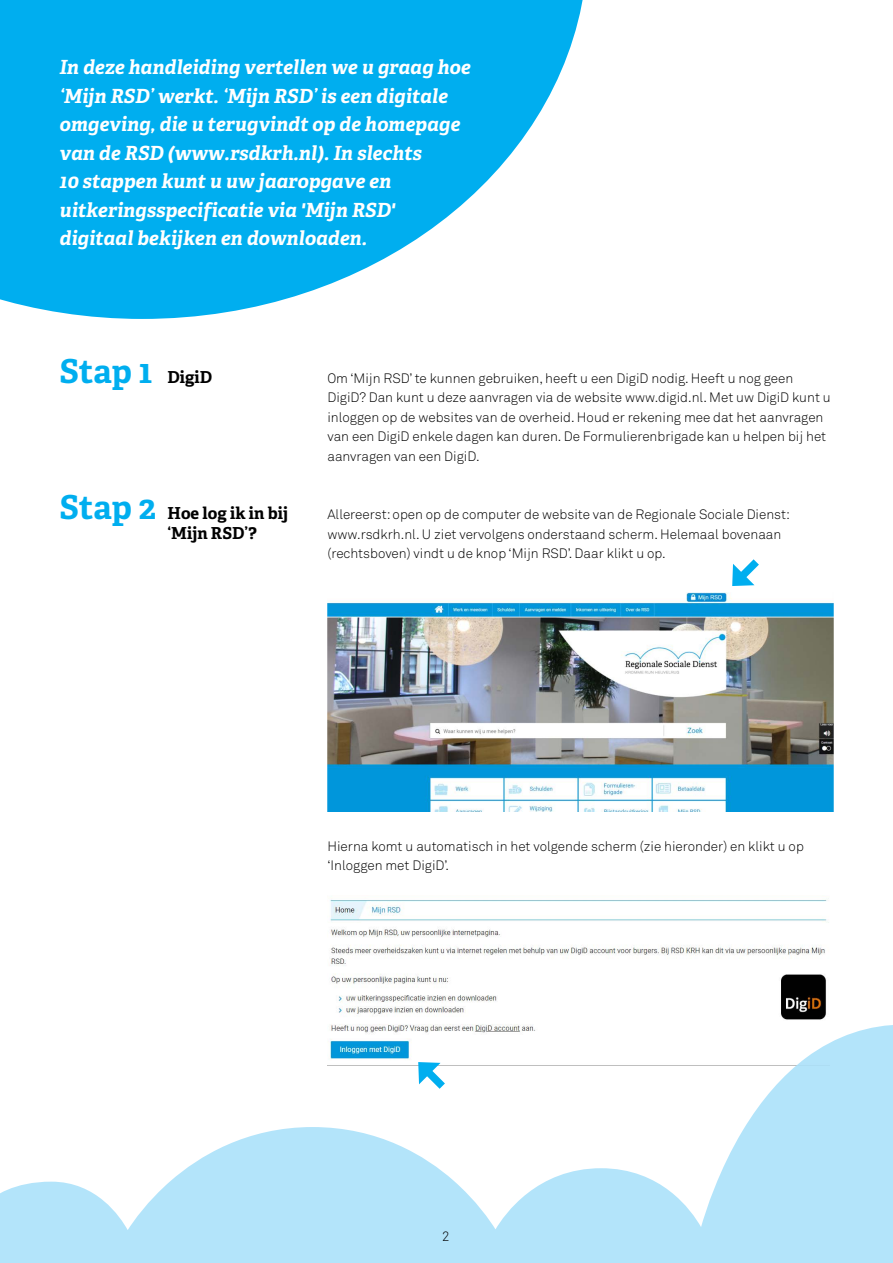
<style>
.page{position:relative;width:893px;height:1263px;background:#fff}
.page>*{position:absolute;margin:0;border:0;box-sizing:border-box;transform-origin:0 0}
.t1{font:700 33px "Adelle PE";color:#00aeef}
.t2{font:italic 700 19.5px/28.5px "Adelle PE";color:#fff}
.t3{font:700 16.5px/19.5px "Adelle PE";color:#000}
.t4{font:300 13.5px/19.5px "Akkurat";color:#000}
.s1{font-size:16.5px;color:#000}
.s2{font-size:33px;color:#00aeef}
</style>
<div class="page">
<img style="left:327px;top:593px;width:506px;height:219px">
<img style="left:330px;top:900px;width:499px;height:120px">
<svg style="left:732px;top:559px;width:27px;height:27px"></svg>
<svg style="left:0;top:0;width:583px;height:319px;fill:#00aeef"></svg>
<svg style="left:0;top:1024px;width:893px;height:239px"></svg>
<p class="t2" style="left:60px;top:52px;width:413px">In deze handleiding vertellen we u graag hoe ‘Mijn RSD’ werkt. ‘Mijn RSD’ is een digitale omgeving, die u terugvindt op de homepage van de RSD (www.rsdkrh.nl). In slechts<br>10 stappen kunt u uw jaaropgave en uitkeringsspecificatie via 'Mijn RSD' digitaal bekijken en downloaden.</p>
<h1 class="t1" style="left:60px;top:347px;width:154px">Stap 1 <span class="s1">DigiD</span></h1>
<p class="t3" style="left:168px;top:503px;width:122px;text-indent:-108px"><span class="s2">Stap 2</span> Hoe log ik in bij ‘Mijn RSD’?</p>
<p class="t4" style="left:327px;top:368px;width:505px">Om ‘Mijn RSD’ te kunnen gebruiken, heeft u een DigiD nodig. Heeft u nog geen DigiD? Dan kunt u deze aanvragen via de website www.digid.nl. Met uw DigiD kunt u inloggen op de websites van de overheid. Houd er rekening mee dat het aanvragen van een DigiD enkele dagen kan duren. De Formulierenbrigade kan u helpen bij het aanvragen van een DigiD.</p>
<p class="t4" style="left:327px;top:504px;width:464px">Allereerst: open op de computer de website van de Regionale Sociale Dienst: www.rsdkrh.nl. U ziet vervolgens onderstaand scherm. Helemaal bovenaan (rechtsboven) vindt u de knop ‘Mijn RSD’. Daar klikt u op.</p>
<p class="t4" style="left:327px;top:836px;width:478px">Hierna komt u automatisch in het volgende scherm (zie hieronder) en klikt u op ‘Inloggen met DigiD’.</p>
<p class="t4" style="left:442px;top:1226px;width:9px">2</p>
</div>
